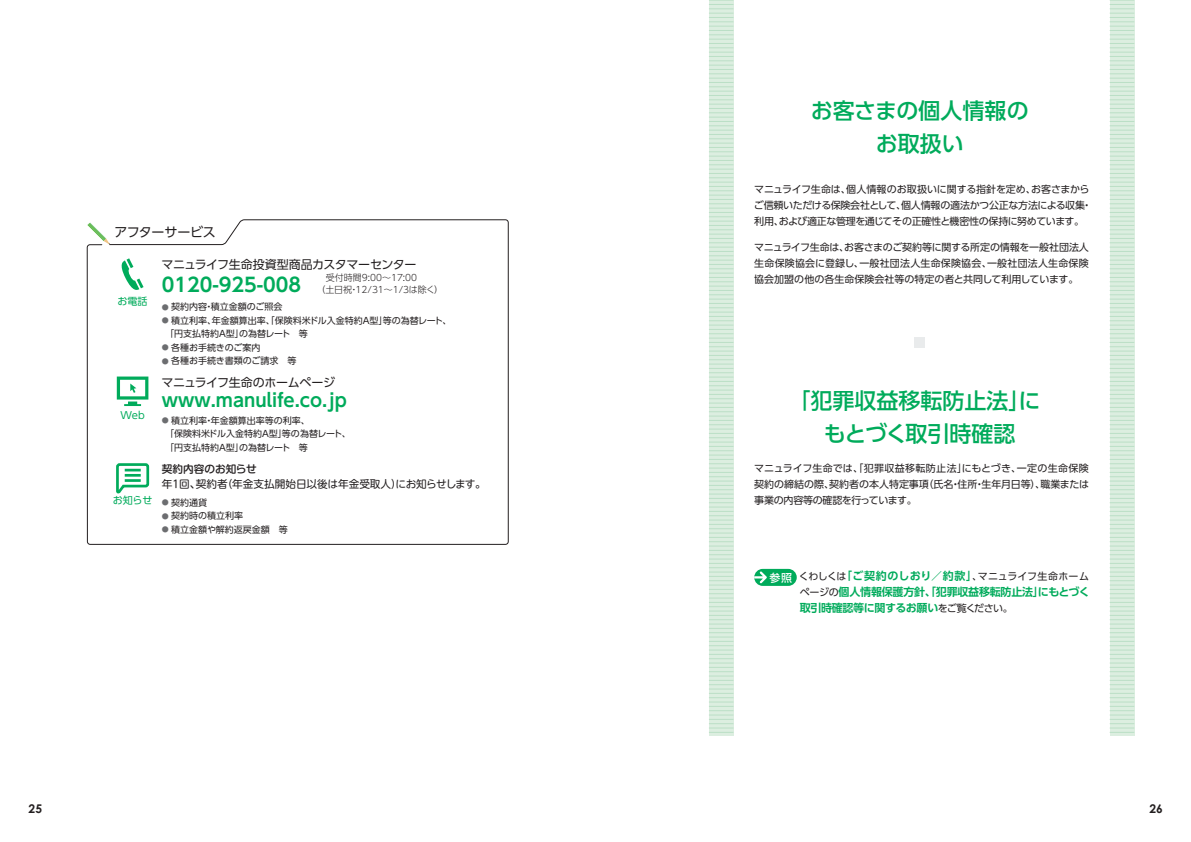
<style>
.page{position:relative;width:1191px;height:842px;background:#fff}
.page>*{position:absolute;margin:0;border:0;box-sizing:border-box;transform-origin:0 0}
.t1{font:500 22px/33px "UD Shin Go Pro";color:#00ab5b;text-align:center}
.t2{font:700 19.2px "UD Shin Go Pro De";color:#00ab5b}
.t3{font:700 18.1px "UD Shin Go Pro De";color:#00ab5b}
.t4{font:13px "UD Shin Go Pro";letter-spacing:-.025em;color:#231f20}
.t5{font:12px "UD Shin Go Pro";letter-spacing:-.03em;color:#231f20}
.t6{font:700 12px "Century Gothic";color:#231f20}
.t7{font:700 11px/16px "UD Shin Go Pro De";letter-spacing:-.025em;color:#00ab5b}
.t8{font:500 11px "UD Shin Go Pro";color:#fff}
.t9{font:10.7px "UD Shin M Go Pro";letter-spacing:-.015em;color:#231f20}
.t10{font:500 10.7px "Shin M Go Pro";color:#231f20}
.t11{font:10px/16px "UD Shin Go Pro";letter-spacing:-.02em;color:#231f20;text-align:justify}
.t12{font:10px "UD Shin Go Pro";letter-spacing:-.005em;color:#00ab5b}
.t13{font:9px/13.5px "UD Shin Go Pro";color:#231f20}
.t14{font:300 9px/12px "UD Shin Go Pro";color:#231f20}
.s1{font-size:7px;color:#6c6d70}
.s2{font-family:"UD Shin Go Pro De";font-weight:700;font-size:11px;color:#00ab5b}
.s3{font-family:"UD Shin Go Pro";font-weight:400;font-size:10px;color:#231f20}
</style>
<div class="page">
<svg style="left:87px;top:219px;width:422px;height:326px"></svg>
<svg style="left:88px;top:223px;width:22px;height:21px"></svg>
<svg style="left:118px;top:258px;width:26px;height:35px"></svg>
<svg style="left:117px;top:376px;width:31px;height:30px"></svg>
<svg style="left:115px;top:462px;width:35px;height:30px"></svg>
<svg style="left:709px;top:0;width:24px;height:733px;background:#d4ead9"></svg>
<svg style="left:1109px;top:0;width:25px;height:733px;background:#d5ebdb"></svg>
<div style="left:754px;top:569px;width:42px;height:17px;background:#00ab5b;border-radius:9px"></div>
<svg style="left:754px;top:571px;width:13px;height:12px"></svg>
<div style="left:914px;top:337px;width:11px;height:11px;background:#e9ebec"></div>
<h3 class="t4" style="left:115px;top:222px;width:103px">アフターサービス</h3>
<p class="t5" style="left:161px;top:255px;width:256px">マニュライフ生命投資型商品カスタマーセンター</p>
<h2 class="t2" style="left:162px;top:269px;width:141px">0120-925-008</h2>
<p class="t14" style="left:316px;top:271px;width:128px;text-indent:9px">受付時間9:00～17:00<br>（土日祝・12/31～1/3は除く）</p>
<p class="t12" style="left:118px;top:293px;width:31px">お電話</p>
<p class="t13" style="left:162px;top:300px;width:122px"><span class="s1">●</span> 契約内容・積立金額のご照会</p>
<p class="t13" style="left:165px;top:313px;width:288px;text-indent:-3px"><span class="s1">●</span> 積立利率、年金額算出率、「保険料米ドル入金特約A型」等の為替レート、「円支払特約A型」の為替レート　等</p>
<p class="t13" style="left:162px;top:340px;width:100px"><span class="s1">●</span> 各種お手続きのご案内</p>
<p class="t13" style="left:162px;top:354px;width:136px"><span class="s1">●</span> 各種お手続き書類のご請求　等</p>
<p class="t12" style="left:120px;top:407px;width:26px">Web</p>
<p class="t5" style="left:161px;top:373px;width:175px">マニュライフ生命のホームページ</p>
<h3 class="t3" style="left:162px;top:385px;width:186px">www.manulife.co.jp</h3>
<p class="t13" style="left:165px;top:413px;width:187px;text-indent:-3px"><span class="s1">●</span> 積立利率・年金額算出率等の利率、<br>「保険料米ドル入金特約A型」等の為替レート、「円支払特約A型」の為替レート　等</p>
<p class="t10" style="left:162px;top:460px;width:97px">契約内容のお知らせ</p>
<p class="t9" style="left:162px;top:475px;width:326px">年１回、契約者（年金支払開始日以後は年金受取人）にお知らせします。</p>
<p class="t12" style="left:113px;top:492px;width:41px">お知らせ</p>
<p class="t13" style="left:162px;top:495px;width:47px"><span class="s1">●</span> 契約通貨</p>
<p class="t13" style="left:162px;top:509px;width:83px"><span class="s1">●</span> 契約時の積立利率</p>
<p class="t13" style="left:162px;top:522px;width:128px"><span class="s1">●</span> 積立金額や解約返戻金額　等</p>
<p class="t6" style="left:29px;top:801px;width:15px">25</p>
<h1 class="t1" style="left:811px;top:94px;width:219px">お客さまの個人情報のお取扱い</h1>
<p class="t11" style="left:754px;top:181px;width:339px;text-align:left">マニュライフ生命は、個人情報のお取扱いに関する指針を定め、お客さまからご信頼いただける保険会社として、個人情報の適法かつ公正な方法による収集・利用、および適正な管理を通じてその正確性と機密性の保持に努めています。</p>
<p class="t11" style="left:754px;top:239px;width:336px">マニュライフ生命は、お客さまのご契約等に関する所定の情報を一般社団法人生命保険協会に登録し、一般社団法人生命保険協会、一般社団法人生命保険協会加盟の他の各生命保険会社等の特定の者と共同して利用しています。</p>
<h1 class="t1" style="left:788px;top:383px;width:253px">「犯罪収益移転防止法」にもとづく取引時確認</h1>
<p class="t11" style="left:754px;top:459px;width:336px">マニュライフ生命では、「犯罪収益移転防止法」にもとづき、一定の生命保険契約の締結の際、契約者の本人特定事項（氏名・住所・生年月日等）、職業または事業の内容等の確認を行っています。</p>
<p class="t8" style="left:769px;top:569px;width:24px">参照</p>
<p class="t11" style="left:799px;top:567px;width:292px">くわしくは<span class="s2">「ご契約のしおり／約款」</span>、マニュライフ生命ホーム</p>
<p class="t7" style="left:799px;top:583px;width:291px"><span class="s3">ページの</span>個人情報保護方針、「犯罪収益移転防止法」にもとづく取引時確認等に関するお願い<span class="s3">をご覧ください。</span></p>
<p class="t6" style="left:1149px;top:801px;width:15px">26</p>
</div>
